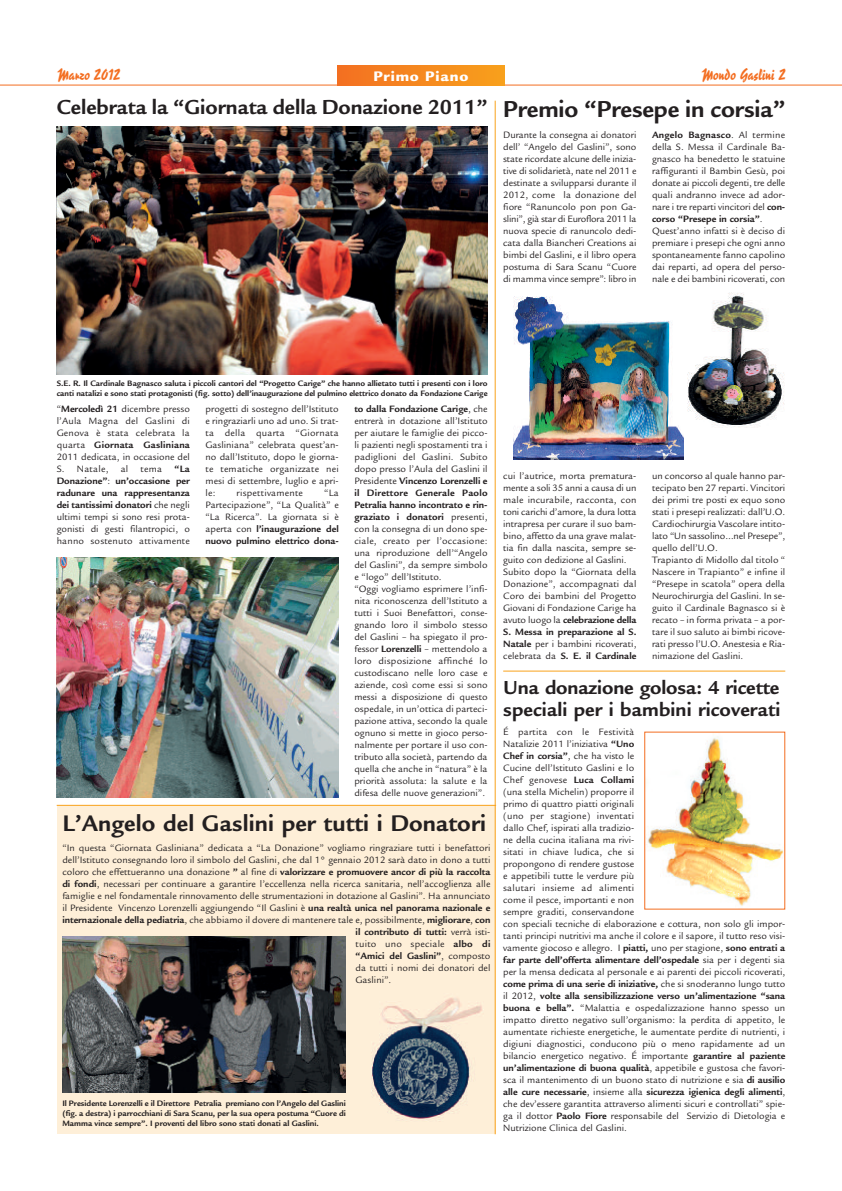
<style>
.page{position:relative;width:842px;height:1191px;background:#fff}
.page>*{position:absolute;margin:0;border:0;box-sizing:border-box;transform-origin:0 0}
.t1{font:700 25px "Legacy Sans Std";letter-spacing:-.005em;color:#231f20}
.t2{font:700 24.5px "Legacy Sans Std";letter-spacing:.005em;color:#231f20}
.t3{font:700 22px "Legacy Sans Std";color:#231f20}
.t4{font:700 20.5px/22px "Legacy Sans Std";letter-spacing:.005em;color:#231f20}
.t5{font:15px "Reporter LT Std 2";color:#f36e21}
.t6{font:900 15px "Legacy Sans Std";letter-spacing:.055em;color:#fff}
.t7{font:10px/12px "Legacy Sans Std";color:#231f20}
.t8{font:700 10px "Legacy Sans Std";color:#231f20}
.t9{font:10px "Legacy Sans Std";letter-spacing:.02em;color:#231f20}
.t10{font:700 8.5px/10px "Legacy Sans Std";color:#231f20}
.s1{font-weight:700}
.s2{font-weight:400}
</style>
<div class="page">
<div style="left:57px;top:805px;width:438px;height:329px;background:#feefd8"></div>
<hr style="left:0;top:85px;width:842px;height:1px;background:#f36e21">
<div style="left:337px;top:66px;width:168px;height:20px;background:linear-gradient(to right,#f37022,#f8a01c)"></div>
<hr style="left:57px;top:805px;width:439px;height:1px;background:#f9a21c">
<hr style="left:503px;top:670px;width:282px;height:1px;background:#f9a21c">
<img style="left:57px;top:127px;width:431px;height:247px">
<hr style="left:495px;top:101px;width:1px;height:1033px;background:#f9a21c">
<img style="left:646px;top:736px;width:137px;height:170px">
<img style="left:57px;top:558px;width:282px;height:239px">
<img style="left:371px;top:998px;width:111px;height:122px">
<img style="left:62px;top:936px;width:284px;height:156px">
<img style="left:513px;top:297px;width:171px;height:162px">
<img style="left:688px;top:292px;width:96px;height:136px">
<h3 class="t5" style="left:57px;top:68px;width:65px">Marzo 2012</h3>
<h3 class="t6" style="left:373px;top:70px;width:97px">Primo Piano</h3>
<h3 class="t5" style="left:701px;top:68px;width:86px">Mondo Gaslini 2</h3>
<h3 class="t3" style="left:57px;top:99px;width:432px">Celebrata la “Giornata della Donazione 2011”</h3>
<h1 class="t1" style="left:503px;top:99px;width:284px">Premio “Presepe in corsia”</h1>
<p class="t7" style="left:503px;top:130px;width:135px;text-align:justify">Durante la consegna ai donatori dell’ “Angelo del Gaslini”, sono state ricordate alcune delle inizia&shy;tive di solidarietà, nate nel 2011 e destinate a svilupparsi durante il 2012, come la donazione del fiore “Ranuncolo pon pon Ga&shy;slini”, già star di Euroflora 2011 la nuova specie di ranuncolo dedi&shy;cata dalla Biancheri Creations ai bimbi del Gaslini, e il libro opera postuma di Sara Scanu “Cuore di mamma vince sempre”: libro in</p>
<p class="t7" style="left:652px;top:130px;width:135px"><span class="s1">Angelo Bagnasco</span>. Al termine della S. Messa il Cardinale Ba&shy;gnasco ha benedetto le statuine raffiguranti il Bambin Gesù, poi donate ai piccoli degenti, tre delle quali andranno invece ad ador&shy;nare i tre reparti vincitori del <span class="s1">con&shy;corso “Presepe in corsia”</span>.<br>Quest’anno infatti si è deciso di premiare i presepi che ogni anno spontaneamente fanno capolino dai reparti, ad opera del perso&shy;nale e dei bambini ricoverati, con</p>
<p class="t10" style="left:57px;top:379px;width:432px">S.E. R. Il Cardinale Bagnasco saluta i piccoli cantori del “Progetto Carige” che hanno allietato tutti i presenti con i loro canti natalizi e sono stati protagonisti (fig. sotto) dell’inaugurazione del pulmino elettrico donato da Fondazione Carige</p>
<p class="t7" style="left:354px;top:403px;width:135px"><span class="s1">to dalla Fondazione Carige</span>, che entrerà in dotazione all’Istituto per aiutare le famiglie dei picco&shy;li pazienti negli spostamenti tra i padiglioni del Gaslini. Subito dopo presso l’Aula del Gaslini il<br>Presidente <span class="s1">Vincenzo Lorenzelli e il Direttore Generale Paolo<br>Petralia hanno incontrato e rin&shy;graziato i donatori</span> presenti, con la consegna di un dono spe&shy;ciale, creato per l’occasione: una riproduzione dell’“Angelo del Gaslini”, da sempre simbolo e “logo” dell’Istituto.<br>“Oggi vogliamo esprimere l’infi&shy;nita riconoscenza dell’Istituto a tutti i Suoi Benefattori, conse&shy;gnando loro il simbolo stesso del Gaslini – ha spiegato il pro&shy;fessor <span class="s1">Lorenzelli</span> – mettendolo a loro disposizione affinché lo custodiscano nelle loro case e aziende, così come essi si sono messi a disposizione di questo ospedale, in un’ottica di parteci&shy;pazione attiva, secondo la quale ognuno si mette in gioco perso&shy;nalmente per portare il uso con&shy;tributo alla società, partendo da quella che anche in “natura” è la priorità assoluta: la salute e la difesa delle nuove generazioni”.</p>
<p class="t7" style="left:57px;top:403px;width:135px;text-align:justify">“<span class="s1">Mercoledì 21</span> dicembre presso l’Aula Magna del Gaslini di Genova è stata celebrata la quarta <span class="s1">Giornata Gasliniana </span>2011 dedicata, in occasione del S. Natale, al tema <span class="s1">“La Donazione”</span>: <span class="s1">un’occasione per radunare una rappresentanza dei tantissimi donatori</span> che negli ultimi tempi si sono resi prota&shy;gonisti di gesti filantropici, o hanno sostenuto attivamente</p>
<p class="t7" style="left:206px;top:403px;width:135px;text-align:justify">progetti di sostegno dell’Istituto e ringraziarli uno ad uno. Si trat&shy;ta della quarta “Giornata Gasliniana” celebrata quest’an&shy;no dall’Istituto, dopo le giorna&shy;te tematiche organizzate nei mesi di settembre, luglio e apri&shy;le:</p>
<p class="t7" style="left:206px;top:487px;width:135px;text-align:justify;text-indent:119px">“La Partecipazione”, “La Qualità” e “La Ricerca”. La giornata si è aperta con <span class="s1">l’inaugurazione del nuovo pulmino elettrico dona-</span></p>
<p class="t9" style="left:237px;top:489px;width:68px">rispettivamente</p>
<h2 class="t2" style="left:62px;top:814px;width:425px">L’Angelo del Gaslini per tutti i Donatori</h2>
<p class="t7" style="left:62px;top:842px;width:430px">“In questa “Giornata Gasliniana” dedicata a “La Donazione” vogliamo ringraziare tutti i benefattori</p>
<p class="t7" style="left:62px;top:854px;width:430px">dell’Istituto consegnando loro il simbolo del Gaslini, che dal 1° gennaio 2012 sarà dato in dono a tutti</p>
<p class="t8" style="left:62px;top:867px;width:430px"><span class="s2">coloro che effettueranno una donazione</span> ” <span class="s2">al fine di</span> valorizzare e promuovere ancor di più la raccolta</p>
<p class="t7" style="left:62px;top:878px;width:430px"><span class="s1">di fondi</span>, necessari per continuare a garantire l’eccellenza nella ricerca sanitaria, nell’accoglienza alle</p>
<p class="t7" style="left:62px;top:890px;width:430px">famiglie e nel fondamentale rinnovamento delle strumentazioni in dotazione al Gaslini”. Ha annunciato</p>
<p class="t7" style="left:62px;top:902px;width:430px">il Presidente Vincenzo Lorenzelli aggiungendo “Il Gaslini è <span class="s1">una realtà unica nel panorama nazionale e</span></p>
<p class="t7" style="left:62px;top:914px;width:430px"><span class="s1">internazionale della pediatria</span>, che abbiamo il dovere di mantenere tale e, possibilmente, <span class="s1">migliorare</span>, <span class="s1">con</span></p>
<p class="t8" style="left:356px;top:927px;width:136px">il contributo di tutti: <span class="s2">verrà isti-</span></p>
<p class="t9" style="left:356px;top:939px;width:136px">tuito uno speciale <span class="s1">albo di</span></p>
<p class="t8" style="left:356px;top:951px;width:136px">“Amici del Gaslini”<span class="s2">, composto</span></p>
<p class="t7" style="left:356px;top:962px;width:136px">da tutti i nomi dei donatori del</p>
<p class="t7" style="left:356px;top:974px;width:37px">Gaslini”.</p>
<p class="t10" style="left:62px;top:1099px;width:285px;text-align:justify">Il Presidente Lorenzelli e il Direttore Petralia premiano con l’Angelo del Gaslini (fig. a destra) i parrocchiani di Sara Scanu, per la sua opera postuma “Cuore di Mamma vince sempre”. I proventi del libro sono stati donati al Gaslini.</p>
<p class="t7" style="left:503px;top:471px;width:135px">cui l’autrice, morta prematura&shy;mente a soli 35 anni a causa di un male incurabile, racconta, con toni carichi d’amore, la dura lotta intrapresa per curare il suo bam&shy;bino, affetto da una grave malat&shy;tia fin dalla nascita, sempre se&shy;guito con dedizione al Gaslini.<br>Subito dopo la “Giornata della<br>Donazione”, accompagnati dal<br>Coro dei bambini del Progetto<br>Giovani di Fondazione Carige ha avuto luogo la <span class="s1">celebrazione della<br>S. Messa in preparazione al S.<br>Natale</span> per i bambini ricoverati, celebrata da <span class="s1">S. E. il Cardinale</span></p>
<p class="t7" style="left:652px;top:471px;width:135px">un concorso al quale hanno par&shy;tecipato ben 27 reparti. Vincitori dei primi tre posti ex equo sono stati i presepi realizzati: dall’U.O.<br>Cardiochirurgia Vascolare intito&shy;lato “Un sassolino…nel Presepe”, quello dell’U.O.<br>Trapianto di Midollo dal titolo “<br>Nascere in Trapianto” e infine il “Presepe in scatola” opera della<br>Neurochirurgia del Gaslini. In se&shy;guito il Cardinale Bagnasco si è recato – in forma privata – a por&shy;tare il suo saluto ai bimbi ricove&shy;rati presso l’U.O. Anestesia e Ria&shy;nimazione del Gaslini.</p>
<h3 class="t4" style="left:503px;top:679px;width:279px">Una donazione golosa: 4 ricette speciali per i bambini ricoverati</h3>
<p class="t7" style="left:503px;top:727px;width:284px">É partita con le Festività<br>Natalizie 2011 l’iniziativa <span class="s1">“Uno<br>Chef in corsia”</span>, che ha visto le<br>Cucine dell’Istituto Gaslini e lo<br>Chef genovese <span class="s1">Luca Collami<br></span>(una stella Michelin) proporre il<br>primo di quattro piatti originali<br>(uno per stagione) inventati<br>dallo Chef, ispirati alla tradizio-<br>ne della cucina italiana ma rivi-<br>sitati in chiave ludica, che si<br>propongono di rendere gustose<br>e appetibili tutte le verdure più<br>salutari insieme ad alimenti<br>come il pesce, importanti e non<br>sempre graditi, conservandone<br>con speciali tecniche di elaborazione e cottura, non solo gli impor&shy;tanti principi nutritivi ma anche il colore e il sapore, il tutto reso visi&shy;vamente giocoso e allegro. I <span class="s1">piatti,</span> uno per stagione, <span class="s1">sono entrati a far parte dell’offerta alimentare dell’ospedale</span> sia per i degenti sia per la mensa dedicata al personale e ai parenti dei piccoli ricoverati, <span class="s1">come prima di una serie di iniziative,</span> che si snoderanno lungo tutto il 2012, <span class="s1">volte alla sensibilizzazione verso un’alimentazione “sana buona e bella”.</span> “Malattia e ospedalizzazione hanno spesso un impatto diretto negativo sull’organismo: la perdita di appetito, le aumentate richieste energetiche, le aumentate perdite di nutrienti, i digiuni diagnostici, conducono più o meno rapidamente ad un bilancio energetico negativo. É importante <span class="s1">garantire al paziente un’alimentazione di buona qualità</span>, appetibile e gustosa che favori&shy;sca il mantenimento di un buono stato di nutrizione e sia <span class="s1">di ausilio alle cure necessarie</span>, insieme alla <span class="s1">sicurezza igienica degli alimenti</span>, che dev’essere garantita attraverso alimenti sicuri e controllati” spie&shy;ga il dottor <span class="s1">Paolo Fiore</span> responsabile del Servizio di Dietologia e Nutrizione Clinica del Gaslini.</p>
</div>
